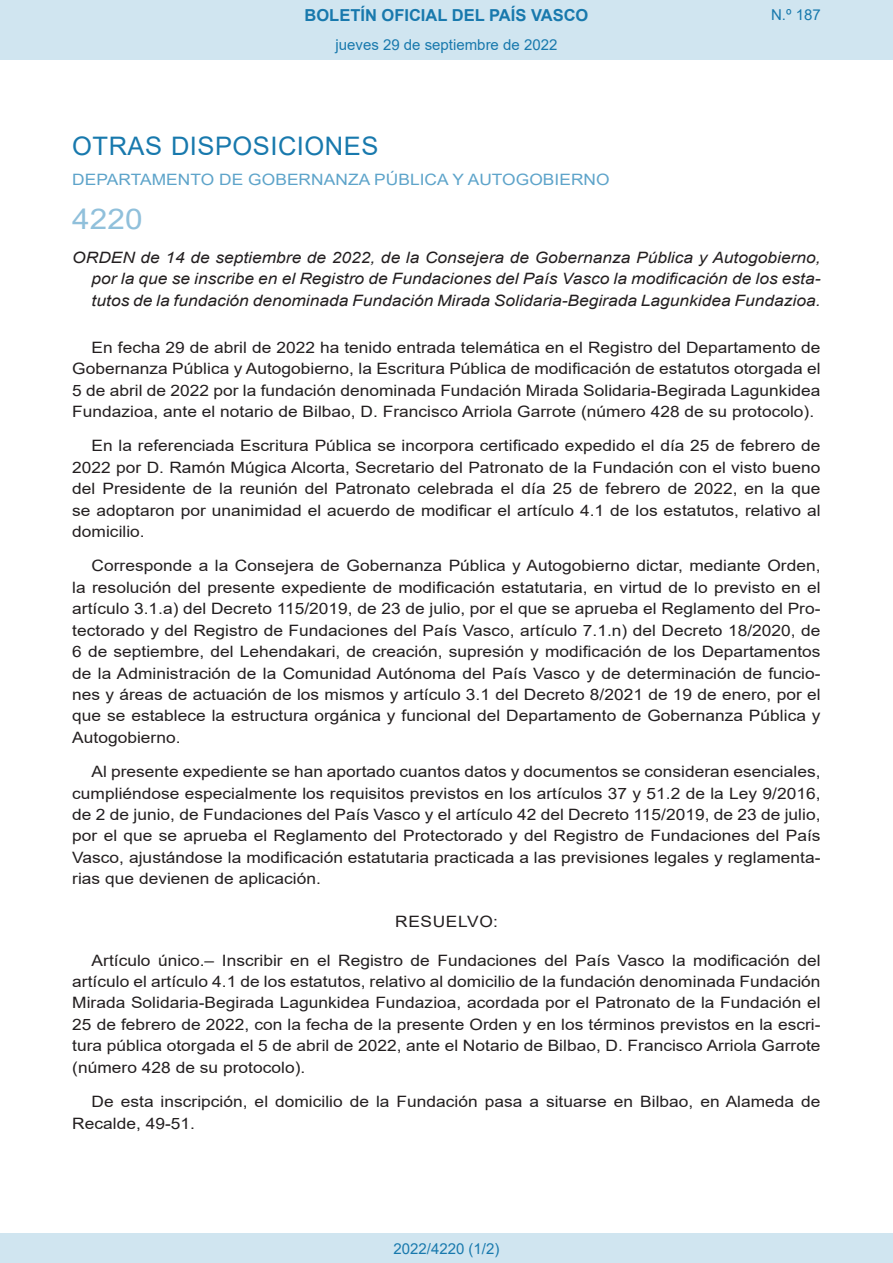
<style>
.page{position:relative;width:893px;height:1263px;background:#fff}
.page>*{position:absolute;margin:0;border:0;box-sizing:border-box;transform-origin:0 0}
.BOPVOrden{font:28.5px "Arial";color:#90c0db;scale:1.11 1}
.BOPVSeccion{font:25.5px "Arial";letter-spacing:.02em;color:#1879ad}
.t1{font:700 16.5px "Arial";color:#1879ad}
.BOPVDetalle{font:15.6px/21.5px "Arial";color:#231f20;text-align:justify;scale:1.11 1}
.BOPVTitulo{font:italic 15.6px/21.5px "Arial";color:#231f20;text-align:justify;scale:1.11 1}
.BOPVOrganismo{font:15.6px "Arial";letter-spacing:.005em;color:#5ea4ca;scale:1.11 1}
.BOPVClave{font:15.6px "Arial";letter-spacing:.035em;color:#231f20;scale:1.11 1}
.Paginacion_Centro{font:15px "Arial";color:#1879ad}
</style>
<div class="page">
<div style="left:0;top:0;width:893px;height:60px;background:#d0e5f0"></div>
<div style="left:0;top:1233px;width:893px;height:30px;background:#d0e5f0"></div>
<p class="t1" style="left:305px;top:3px;width:285px">BOLETÍN OFICIAL DEL PAÍS VASCO</p>
<p class="Paginacion_Centro" style="left:336px;top:35px;width:223px">jueves 29 de septiembre de 2022</p>
<p class="Paginacion_Centro" style="left:771px;top:5px;width:51px">N.º 187</p>
<p class="BOPVSeccion" style="left:72px;top:128px;width:308px">OTRAS DISPOSICIONES</p>
<p class="BOPVOrganismo" style="left:72px;top:169px;width:486px">DEPARTAMENTO DE GOBERNANZA PÚBLICA Y AUTOGOBIERNO</p>
<p class="BOPVOrden" style="left:72px;top:199px;width:65px">4220</p>
<p class="BOPVTitulo" style="left:92px;top:247px;width:658px;text-indent:-19px">ORDEN de 14 de septiembre de 2022, de la Consejera de Gobernanza Pública y Autogobierno, por la que se inscribe en el Registro de Fundaciones del País Vasco la modificación de los esta&shy;tutos de la fundación denominada Fundación Mirada Solidaria-Begirada Lagunkidea Fundazioa.</p>
<p class="BOPVDetalle" style="left:72px;top:336px;width:676px;text-indent:19px">En fecha 29 de abril de 2022 ha tenido entrada telemática en el Registro del Departamento de Gobernanza Pública y Autogobierno, la Escritura Pública de modificación de estatutos otorgada el 5 de abril de 2022 por la fundación denominada Fundación Mirada Solidaria-Begirada Lagunkidea Fundazioa, ante el notario de Bilbao, D. Francisco Arriola Garrote (número 428 de su protocolo).</p>
<p class="BOPVDetalle" style="left:72px;top:435px;width:676px;text-indent:19px">En la referenciada Escritura Pública se incorpora certificado expedido el día 25 de febrero de 2022 por D. Ramón Múgica Alcorta, Secretario del Patronato de la Fundación con el visto bueno del Presidente de la reunión del Patronato celebrada el día 25 de febrero de 2022, en la que se adoptaron por unanimidad el acuerdo de modificar el artículo 4.1 de los estatutos, relativo al domicilio.</p>
<p class="BOPVDetalle" style="left:72px;top:555px;width:676px;text-indent:19px">Corresponde a la Consejera de Gobernanza Pública y Autogobierno dictar, mediante Orden, la resolución del presente expediente de modificación estatutaria, en virtud de lo previsto en el artículo 3.1.a) del Decreto 115/2019, de 23 de julio, por el que se aprueba el Reglamento del Pro&shy;tectorado y del Registro de Fundaciones del País Vasco, artículo 7.1.n) del Decreto 18/2020, de 6 de septiembre, del Lehendakari, de creación, supresión y modificación de los Departamentos de la Administración de la Comunidad Autónoma del País Vasco y de determinación de funcio&shy;nes y áreas de actuación de los mismos y artículo 3.1 del Decreto 8/2021 de 19 de enero, por el que se establece la estructura orgánica y funcional del Departamento de Gobernanza Pública y Autogobierno.</p>
<p class="BOPVDetalle" style="left:72px;top:761px;width:676px;text-indent:19px">Al presente expediente se han aportado cuantos datos y documentos se consideran esenciales, cumpliéndose especialmente los requisitos previstos en los artículos 37 y 51.2 de la Ley 9/2016, de 2 de junio, de Fundaciones del País Vasco y el artículo 42 del Decreto 115/2019, de 23 de julio, por el que se aprueba el Reglamento del Protectorado y del Registro de Fundaciones del País Vasco, ajustándose la modificación estatutaria practicada a las previsiones legales y reglamenta&shy;rias que devienen de aplicación.</p>
<p class="BOPVClave" style="left:395px;top:911px;width:94px">RESUELVO:</p>
<p class="BOPVDetalle" style="left:72px;top:949px;width:676px;text-indent:19px">Artículo único.– Inscribir en el Registro de Fundaciones del País Vasco la modificación del artículo el artículo 4.1 de los estatutos, relativo al domicilio de la fundación denominada Fundación Mirada Solidaria-Begirada Lagunkidea Fundazioa, acordada por el Patronato de la Fundación el 25 de febrero de 2022, con la fecha de la presente Orden y en los términos previstos en la escri&shy;tura pública otorgada el 5 de abril de 2022, ante el Notario de Bilbao, D. Francisco Arriola Garrote (número 428 de su protocolo).</p>
<p class="BOPVDetalle" style="left:72px;top:1091px;width:676px;text-indent:19px">De esta inscripción, el domicilio de la Fundación pasa a situarse en Bilbao, en Alameda de<br>Recalde, 49-51.</p>
<p class="Paginacion_Centro" style="left:393px;top:1238px;width:107px">2022/4220 (1/2)</p>
</div>
